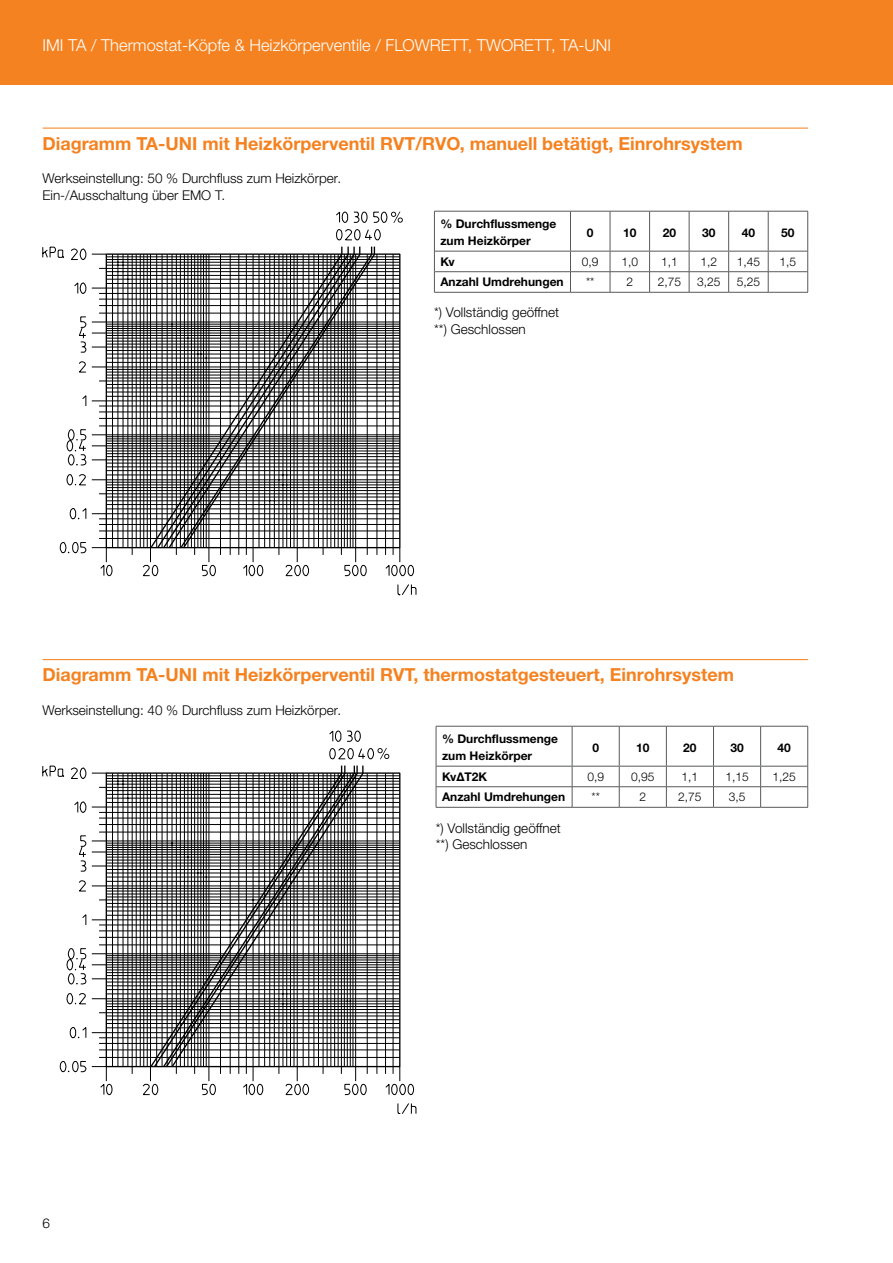
<style>
.page{position:relative;width:893px;height:1263px;background:#fff}
.page>*{position:absolute;margin:0;border:0;box-sizing:border-box;transform-origin:0 0}
.t1{font:700 18px "Helvetica Neue LTW1 G";color:#f58220}
.t2{font:300 16.5px "Helvetica Neue LTW1 G";color:#fff}
.t3{font:300 13.5px/16.5px "Helvetica Neue LTW1 G";color:#000}
.t4{font:700 12px/16.5px "Helvetica Neue LTW1 G";color:#000}
.t5{font:300 12px "Helvetica Neue LTW1 G";color:#000}
</style>
<div class="page">
<div style="left:0;top:0;width:893px;height:85px;background:#f58220"></div>
<hr style="left:43px;top:128px;width:765px;height:1px;background:#f58220">
<hr style="left:434px;top:211px;width:136px;height:1px;background:#58595b">
<hr style="left:434px;top:211px;width:1px;height:40px;background:#58595b">
<hr style="left:570px;top:211px;width:40px;height:1px;background:#58595b">
<hr style="left:570px;top:211px;width:1px;height:40px;background:#58595b">
<hr style="left:610px;top:211px;width:40px;height:1px;background:#58595b">
<hr style="left:610px;top:211px;width:1px;height:40px;background:#58595b">
<hr style="left:650px;top:211px;width:39px;height:1px;background:#58595b">
<hr style="left:649px;top:211px;width:1px;height:40px;background:#58595b">
<hr style="left:689px;top:211px;width:40px;height:1px;background:#58595b">
<hr style="left:689px;top:211px;width:1px;height:40px;background:#58595b">
<hr style="left:729px;top:211px;width:39px;height:1px;background:#58595b">
<hr style="left:728px;top:211px;width:1px;height:40px;background:#58595b">
<hr style="left:768px;top:211px;width:40px;height:1px;background:#58595b">
<hr style="left:768px;top:211px;width:1px;height:40px;background:#58595b">
<hr style="left:807px;top:211px;width:1px;height:40px;background:#58595b">
<hr style="left:434px;top:271px;width:136px;height:1px;background:#58595b">
<svg style="left:434px;top:251px;width:1px;height:41px"></svg>
<hr style="left:570px;top:271px;width:40px;height:1px;background:#58595b">
<svg style="left:570px;top:252px;width:1px;height:40px"></svg>
<hr style="left:610px;top:271px;width:40px;height:1px;background:#58595b">
<svg style="left:610px;top:252px;width:1px;height:40px"></svg>
<hr style="left:650px;top:271px;width:39px;height:1px;background:#58595b">
<svg style="left:649px;top:252px;width:1px;height:40px"></svg>
<hr style="left:689px;top:271px;width:40px;height:1px;background:#58595b">
<svg style="left:689px;top:252px;width:1px;height:40px"></svg>
<hr style="left:729px;top:271px;width:39px;height:1px;background:#58595b">
<svg style="left:728px;top:252px;width:1px;height:40px"></svg>
<hr style="left:768px;top:271px;width:40px;height:1px;background:#58595b">
<svg style="left:768px;top:252px;width:1px;height:40px"></svg>
<svg style="left:807px;top:251px;width:1px;height:41px"></svg>
<hr style="left:434px;top:292px;width:136px;height:1px;background:#58595b">
<hr style="left:570px;top:292px;width:40px;height:1px;background:#58595b">
<hr style="left:610px;top:292px;width:40px;height:1px;background:#58595b">
<hr style="left:650px;top:292px;width:39px;height:1px;background:#58595b">
<hr style="left:689px;top:292px;width:40px;height:1px;background:#58595b">
<hr style="left:729px;top:292px;width:39px;height:1px;background:#58595b">
<hr style="left:768px;top:292px;width:40px;height:1px;background:#58595b">
<hr style="left:435px;top:251px;width:135px;height:1px;background:#58595b">
<hr style="left:570px;top:251px;width:40px;height:1px;background:#58595b">
<hr style="left:610px;top:251px;width:40px;height:1px;background:#58595b">
<hr style="left:650px;top:251px;width:39px;height:1px;background:#58595b">
<hr style="left:689px;top:251px;width:40px;height:1px;background:#58595b">
<hr style="left:729px;top:251px;width:39px;height:1px;background:#58595b">
<hr style="left:768px;top:251px;width:39px;height:1px;background:#58595b">
<hr style="left:43px;top:659px;width:765px;height:1px;background:#f58220">
<hr style="left:436px;top:726px;width:136px;height:1px;background:#58595b">
<hr style="left:436px;top:726px;width:1px;height:40px;background:#58595b">
<hr style="left:572px;top:726px;width:47px;height:1px;background:#58595b">
<hr style="left:572px;top:726px;width:1px;height:40px;background:#58595b">
<hr style="left:619px;top:726px;width:47px;height:1px;background:#58595b">
<hr style="left:619px;top:726px;width:1px;height:40px;background:#58595b">
<hr style="left:666px;top:726px;width:47px;height:1px;background:#58595b">
<hr style="left:666px;top:726px;width:1px;height:40px;background:#58595b">
<hr style="left:713px;top:726px;width:48px;height:1px;background:#58595b">
<hr style="left:713px;top:726px;width:1px;height:40px;background:#58595b">
<hr style="left:761px;top:726px;width:47px;height:1px;background:#58595b">
<hr style="left:760px;top:726px;width:1px;height:40px;background:#58595b">
<hr style="left:807px;top:726px;width:1px;height:40px;background:#58595b">
<hr style="left:436px;top:786px;width:136px;height:1px;background:#58595b">
<svg style="left:436px;top:767px;width:1px;height:40px"></svg>
<hr style="left:572px;top:786px;width:47px;height:1px;background:#58595b">
<svg style="left:572px;top:767px;width:1px;height:40px"></svg>
<hr style="left:619px;top:786px;width:47px;height:1px;background:#58595b">
<svg style="left:619px;top:767px;width:1px;height:40px"></svg>
<hr style="left:666px;top:786px;width:47px;height:1px;background:#58595b">
<svg style="left:666px;top:767px;width:1px;height:40px"></svg>
<hr style="left:713px;top:786px;width:48px;height:1px;background:#58595b">
<svg style="left:713px;top:767px;width:1px;height:40px"></svg>
<hr style="left:761px;top:786px;width:47px;height:1px;background:#58595b">
<svg style="left:760px;top:767px;width:1px;height:40px"></svg>
<svg style="left:807px;top:766px;width:1px;height:41px"></svg>
<hr style="left:436px;top:807px;width:136px;height:1px;background:#58595b">
<hr style="left:572px;top:807px;width:47px;height:1px;background:#58595b">
<hr style="left:619px;top:807px;width:47px;height:1px;background:#58595b">
<hr style="left:666px;top:807px;width:47px;height:1px;background:#58595b">
<hr style="left:713px;top:807px;width:48px;height:1px;background:#58595b">
<hr style="left:761px;top:807px;width:47px;height:1px;background:#58595b">
<hr style="left:436px;top:766px;width:136px;height:1px;background:#58595b">
<hr style="left:572px;top:766px;width:47px;height:1px;background:#58595b">
<hr style="left:619px;top:766px;width:47px;height:1px;background:#58595b">
<hr style="left:666px;top:766px;width:47px;height:1px;background:#58595b">
<hr style="left:713px;top:766px;width:48px;height:1px;background:#58595b">
<hr style="left:761px;top:766px;width:46px;height:1px;background:#58595b">
<svg style="left:397px;top:584px;width:19px;height:11px"></svg>
<svg style="left:71px;top:247px;width:343px;height:329px"></svg>
<svg style="left:336px;top:212px;width:67px;height:29px"></svg>
<svg style="left:397px;top:1103px;width:19px;height:11px"></svg>
<svg style="left:60px;top:731px;width:301px;height:342px"></svg>
<svg style="left:71px;top:765px;width:343px;height:330px"></svg>
<svg style="left:377px;top:748px;width:12px;height:11px"></svg>
<p class="t2" style="left:43px;top:35px;width:570px">IMI TA / Thermostat-Köpfe &amp; Heizkörperventile / FLOWRETT, TWORETT, TA-UNI</p>
<h1 class="t1" style="left:43px;top:132px;width:702px">Diagramm TA-UNI mit Heizkörperventil RVT/RVO, manuell betätigt, Einrohrsystem</h1>
<p class="t3" style="left:43px;top:170px;width:300px">Werkseinstellung: 50 % Durchfluss zum Heizkörper.<br>Ein-/Ausschaltung über EMO T.</p>
<p class="t4" style="left:440px;top:216px;width:118px">% Durchflussmenge zum Heizkörper</p>
<p class="t4" style="left:587px;top:224px;width:8px">0</p>
<p class="t4" style="left:623px;top:224px;width:15px">10</p>
<p class="t4" style="left:663px;top:224px;width:15px">20</p>
<p class="t4" style="left:702px;top:224px;width:15px">30</p>
<p class="t4" style="left:742px;top:224px;width:15px">40</p>
<p class="t4" style="left:781px;top:224px;width:15px">50</p>
<p class="t4" style="left:440px;top:253px;width:16px">Kv</p>
<p class="t5" style="left:582px;top:254px;width:18px">0,9</p>
<p class="t5" style="left:621px;top:254px;width:18px">1,0</p>
<p class="t5" style="left:661px;top:254px;width:18px">1,1</p>
<p class="t5" style="left:700px;top:254px;width:18px">1,2</p>
<p class="t5" style="left:737px;top:254px;width:25px">1,45</p>
<p class="t5" style="left:780px;top:254px;width:18px">1,5</p>
<p class="t4" style="left:440px;top:274px;width:125px">Anzahl Umdrehungen</p>
<p class="t5" style="left:586px;top:275px;width:10px">**</p>
<p class="t5" style="left:626px;top:275px;width:8px">2</p>
<p class="t5" style="left:658px;top:275px;width:25px">2,75</p>
<p class="t5" style="left:697px;top:275px;width:25px">3,25</p>
<p class="t5" style="left:737px;top:275px;width:25px">5,25</p>
<p class="t3" style="left:434px;top:304px;width:126px">*) Vollständig geöffnet **) Geschlossen</p>
<h1 class="t1" style="left:43px;top:664px;width:693px">Diagramm TA-UNI mit Heizkörperventil RVT, thermostatgesteuert, Einrohrsystem</h1>
<p class="t3" style="left:43px;top:702px;width:300px">Werkseinstellung: 40 % Durchfluss zum Heizkörper.</p>
<p class="t4" style="left:442px;top:731px;width:118px">% Durchflussmenge zum Heizkörper</p>
<p class="t4" style="left:592px;top:739px;width:8px">0</p>
<p class="t4" style="left:636px;top:739px;width:15px">10</p>
<p class="t4" style="left:683px;top:739px;width:15px">20</p>
<p class="t4" style="left:730px;top:739px;width:15px">30</p>
<p class="t4" style="left:777px;top:739px;width:15px">40</p>
<p class="t4" style="left:442px;top:768px;width:47px">KvΔT2K</p>
<p class="t5" style="left:587px;top:769px;width:18px">0,9</p>
<p class="t5" style="left:631px;top:769px;width:25px">0,95</p>
<p class="t5" style="left:682px;top:769px;width:18px">1,1</p>
<p class="t5" style="left:725px;top:769px;width:25px">1,15</p>
<p class="t5" style="left:772px;top:769px;width:25px">1,25</p>
<p class="t4" style="left:442px;top:789px;width:125px">Anzahl Umdrehungen</p>
<p class="t5" style="left:591px;top:790px;width:10px">**</p>
<p class="t5" style="left:639px;top:790px;width:8px">2</p>
<p class="t5" style="left:678px;top:790px;width:25px">2,75</p>
<p class="t5" style="left:729px;top:790px;width:18px">3,5</p>
<p class="t3" style="left:436px;top:819px;width:126px">*) Vollständig geöffnet **) Geschlossen</p>
<p class="t3" style="left:43px;top:1215px;width:9px">6</p>
</div>
